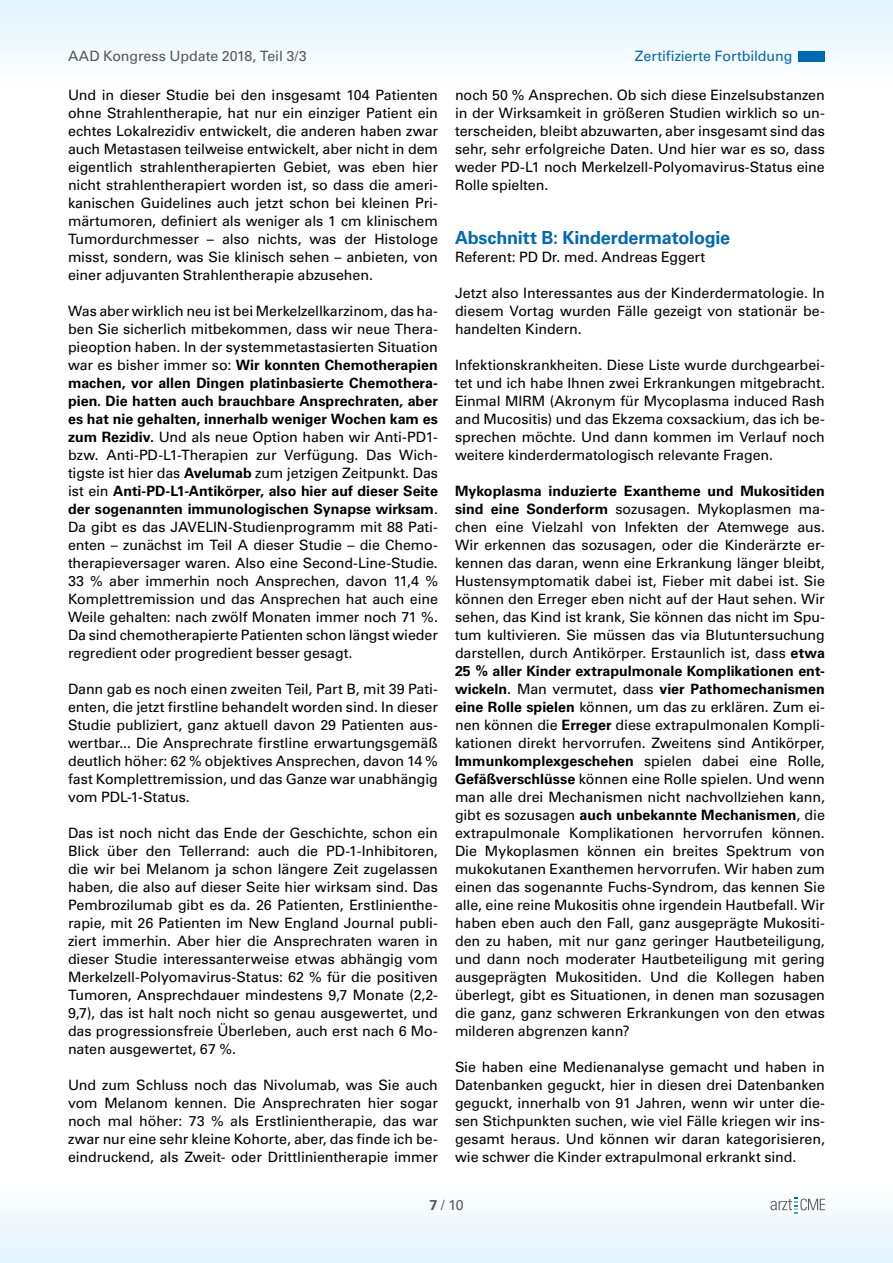
<style>
.page{position:relative;width:893px;height:1263px;background:#fff}
.page>*{position:absolute;margin:0;border:0;box-sizing:border-box;transform-origin:0 0}
.t1{font:700 18px "Univers LT Std";letter-spacing:-.01em;color:#0069b4}
.t2{font:14.25px/18px "Univers LT Std";letter-spacing:-.005em;color:#000;text-align:justify}
.t3{font:14.25px "Univers LT Std";letter-spacing:-.005em;color:#575756}
.t4{font:14.25px "Univers LT Std";letter-spacing:-.005em;color:#0069b4}
.s1{font-weight:700}
</style>
<div class="page">
<div style="left:0;top:1182px;width:893px;height:81px;background:linear-gradient(to bottom,#fff,#e1f2fc)"></div>
<div style="left:0;top:0;width:893px;height:89px;background:linear-gradient(to right,#f0f9fe,#f0f8fe)"></div>
<div style="left:798px;top:51px;width:27px;height:11px;background:#0069b4"></div>
<svg style="left:770px;top:1197px;width:55px;height:17px"></svg>
<p class="t3" style="left:68px;top:47px;width:240px">AAD Kongress Update 2018, Teil 3/3</p>
<p class="t4" style="left:635px;top:48px;width:159px">Zertifizierte Fortbildung</p>
<p class="t2" style="left:68px;top:86px;width:371px">Und in dieser Studie bei den insgesamt 104 Patienten ohne Strahlentherapie, hat nur ein einziger Patient ein echtes Lokalrezidiv entwickelt, die anderen haben zwar auch Metastasen teilweise entwickelt, aber nicht in dem eigentlich strahlentherapierten Gebiet, was eben hier nicht strahlentherapiert worden ist, so dass die ameri&shy;kanischen Guidelines auch jetzt schon bei kleinen Pri&shy;märtumoren, definiert als weniger als 1 cm klinischem Tumordurchmesser – also nichts, was der Histologe misst, sondern, was Sie klinisch sehen – anbieten, von einer adjuvanten Strahlentherapie abzusehen.</p>
<p class="t2" style="left:68px;top:302px;width:371px">Was aber wirklich neu ist bei Merkelzellkarzinom, das ha&shy;ben Sie sicherlich mitbekommen, dass wir neue Thera&shy;pieoption haben. In der systemmetastasierten Situation war es bisher immer so: <span class="s1">Wir konnten Chemotherapien machen, vor allen Dingen platinbasierte Chemothera&shy;pien. Die hatten auch brauchbare Ansprechraten, aber es hat nie gehalten, innerhalb weniger Wochen kam es zum Rezidiv.</span> Und als neue Option haben wir Anti-PD1- bzw. Anti-PD-L1-Therapien zur Verfügung. Das Wich&shy;tigste ist hier das <span class="s1">Avelumab</span> zum jetzigen Zeitpunkt. Das ist ein <span class="s1">Anti-PD-L1-Antikörper, also hier auf dieser Seite der sogenannten immunologischen Synapse wirksam</span>.<br>Da gibt es das JAVELIN-Studienprogramm mit 88 Pati&shy;enten – zunächst im Teil A dieser Studie – die Chemo&shy;therapieversager waren. Also eine Second-Line-Studie.<br>33 % aber immerhin noch Ansprechen, davon 11,4 % Komplettremission und das Ansprechen hat auch eine Weile gehalten: nach zwölf Monaten immer noch 71 %.<br>Da sind chemotherapierte Patienten schon längst wieder regredient oder progredient besser gesagt.</p>
<p class="t2" style="left:68px;top:680px;width:371px">Dann gab es noch einen zweiten Teil, Part B, mit 39 Pati&shy;enten, die jetzt firstline behandelt worden sind. In dieser Studie publiziert, ganz aktuell davon 29 Patienten aus&shy;wertbar... Die Ansprechrate firstline erwartungsgemäß deutlich höher: 62 % objektives Ansprechen, davon 14 % fast Komplettremission, und das Ganze war unabhängig vom PDL-1-Status.</p>
<p class="t2" style="left:68px;top:824px;width:371px">Das ist noch nicht das Ende der Geschichte, schon ein Blick über den Tellerrand: auch die PD-1-Inhibitoren, die wir bei Melanom ja schon längere Zeit zugelassen haben, die also auf dieser Seite hier wirksam sind. Das Pembrozilumab gibt es da. 26 Patienten, Erstlinienthe&shy;rapie, mit 26 Patienten im New England Journal publi&shy;ziert immerhin. Aber hier die Ansprechraten waren in dieser Studie interessanterweise etwas abhängig vom Merkelzell-Polyomavirus-Status: 62 % für die positiven Tumoren, Ansprechdauer mindestens 9,7 Monate (2,2- 9,7), das ist halt noch nicht so genau ausgewertet, und das progressionsfreie Überleben, auch erst nach 6 Mo&shy;naten ausgewertet, 67 %.</p>
<p class="t2" style="left:68px;top:1076px;width:371px">Und zum Schluss noch das Nivolumab, was Sie auch vom Melanom kennen. Die Ansprechraten hier sogar noch mal höher: 73 % als Erstlinientherapie, das war zwar nur eine sehr kleine Kohorte, aber, das finde ich be&shy;eindruckend, als Zweit- oder Drittlinientherapie immer</p>
<p class="t2" style="left:455px;top:86px;width:371px">noch 50 % Ansprechen. Ob sich diese Einzelsubstanzen in der Wirksamkeit in größeren Studien wirklich so un&shy;terscheiden, bleibt abzuwarten, aber insgesamt sind das sehr, sehr erfolgreiche Daten. Und hier war es so, dass weder PD-L1 noch Merkelzell-Polyomavirus-Status eine Rolle spielten.</p>
<p class="t1" style="left:455px;top:227px;width:277px">Abschnitt B: Kinderdermatologie</p>
<p class="t2" style="left:455px;top:248px;width:252px">Referent: PD Dr. med. Andreas Eggert</p>
<p class="t2" style="left:455px;top:284px;width:371px">Jetzt also Interessantes aus der Kinderdermatologie. In diesem Vortag wurden Fälle gezeigt von stationär be&shy;handelten Kindern.</p>
<p class="t2" style="left:455px;top:356px;width:371px">Infektionskrankheiten. Diese Liste wurde durchgearbei&shy;tet und ich habe Ihnen zwei Erkrankungen mitgebracht.<br>Einmal MIRM (Akronym für Mycoplasma induced Rash and Mucositis) und das Ekzema coxsackium, das ich be&shy;sprechen möchte. Und dann kommen im Verlauf noch weitere kinderdermatologisch relevante Fragen.</p>
<p class="t2" style="left:455px;top:482px;width:371px"><span class="s1">Mykoplasma induzierte Exantheme und Mukositiden sind eine Sonderform</span> sozusagen. Mykoplasmen ma&shy;chen eine Vielzahl von Infekten der Atemwege aus.<br>Wir erkennen das sozusagen, oder die Kinderärzte er&shy;kennen das daran, wenn eine Erkrankung länger bleibt, Hustensymptomatik dabei ist, Fieber mit dabei ist. Sie können den Erreger eben nicht auf der Haut sehen. Wir sehen, das Kind ist krank, Sie können das nicht im Spu&shy;tum kultivieren. Sie müssen das via Blutuntersuchung darstellen, durch Antikörper. Erstaunlich ist, dass <span class="s1">etwa 25 % aller Kinder extrapulmonale Komplikationen ent&shy;wickeln</span>. Man vermutet, dass <span class="s1">vier Pathomechanismen eine Rolle spielen</span> können, um das zu erklären. Zum ei&shy;nen können die <span class="s1">Erreger</span> diese extrapulmonalen Kompli&shy;kationen direkt hervorrufen. Zweitens sind Antikörper, <span class="s1">Immunkomplexgeschehen</span> spielen dabei eine Rolle, <span class="s1">Gefäßverschlüsse</span> können eine Rolle spielen. Und wenn man alle drei Mechanismen nicht nachvollziehen kann, gibt es sozusagen <span class="s1">auch unbekannte Mechanismen</span>, die extrapulmonale Komplikationen hervorrufen können.<br>Die Mykoplasmen können ein breites Spektrum von mukokutanen Exanthemen hervorrufen. Wir haben zum einen das sogenannte Fuchs-Syndrom, das kennen Sie alle, eine reine Mukositis ohne irgendein Hautbefall. Wir haben eben auch den Fall, ganz ausgeprägte Mukositi&shy;den zu haben, mit nur ganz geringer Hautbeteiligung, und dann noch moderater Hautbeteiligung mit gering ausgeprägten Mukositiden. Und die Kollegen haben überlegt, gibt es Situationen, in denen man sozusagen die ganz, ganz schweren Erkrankungen von den etwas milderen abgrenzen kann?</p>
<p class="t2" style="left:455px;top:1058px;width:371px">Sie haben eine Medienanalyse gemacht und haben in Datenbanken geguckt, hier in diesen drei Datenbanken geguckt, innerhalb von 91 Jahren, wenn wir unter die&shy;sen Stichpunkten suchen, wie viel Fälle kriegen wir ins&shy;gesamt heraus. Und können wir daran kategorisieren, wie schwer die Kinder extrapulmonal erkrankt sind.</p>
<p class="t3" style="left:429px;top:1196px;width:36px"><span class="s1">7</span> / 10</p>
</div>
